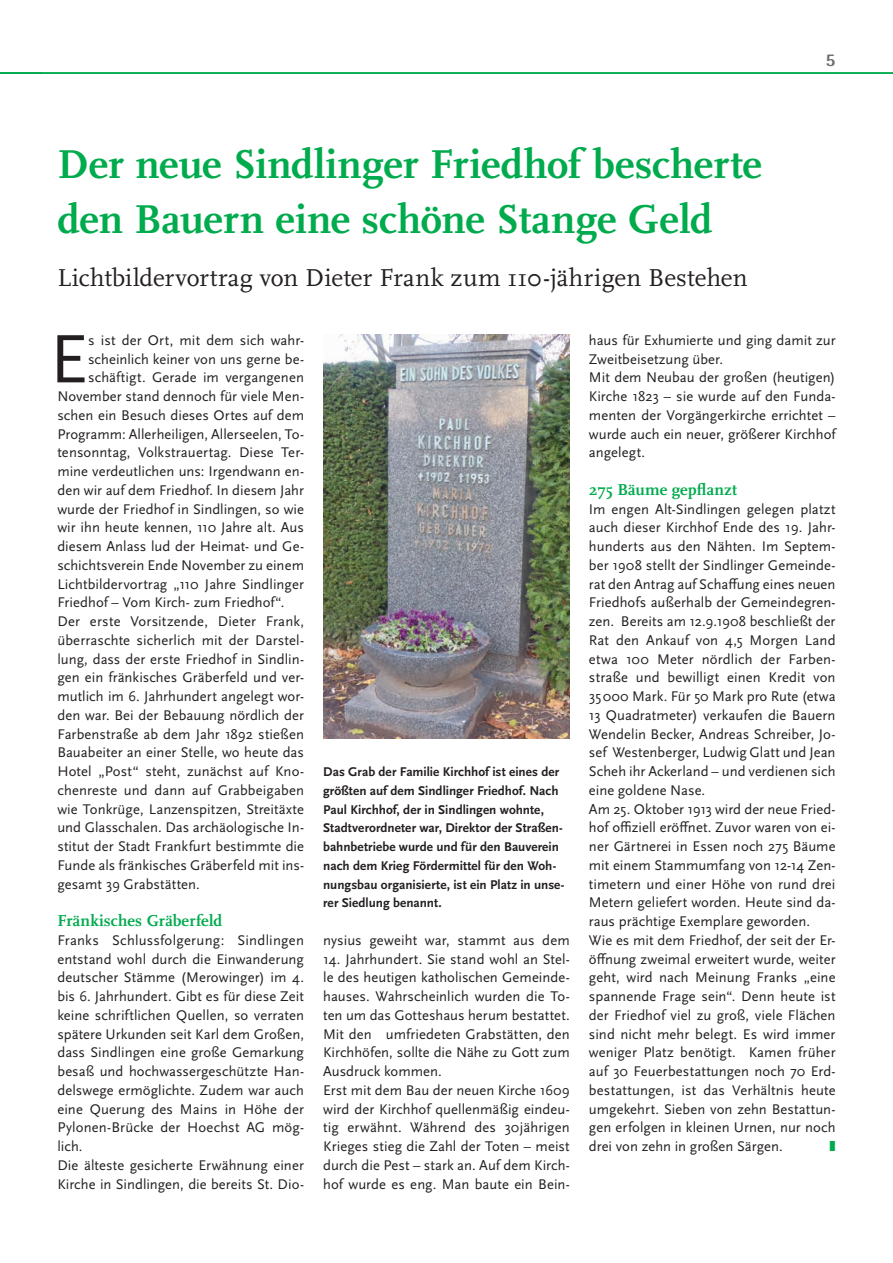
<style>
.page{position:relative;width:893px;height:1263px;background:#fff}
.page>*{position:absolute;margin:0;border:0;box-sizing:border-box;transform-origin:0 0}
.t1{font:71.4px "Scala Sans Pro";color:#231f20}
.t2{font:700 42px/55.5px "Scala Pro";color:#00ab4d}
.t3{font:25.5px "Scala Pro";letter-spacing:.005em;color:#231f20}
.t4{font:800 18px "Rotis Semi Sans Std";color:#6c6d70}
.t5{font:700 16.5px "Scala Pro";letter-spacing:.01em;color:#00ab4d}
.t6{font:14.7px/18.8px "Scala Sans Pro";letter-spacing:.005em;color:#231f20}
.t7{font:700 13.2px/18.8px "Scala Sans Pro";letter-spacing:.005em;color:#231f20}
</style>
<div class="page">
<img style="left:323px;top:334px;width:247px;height:405px">
<hr style="left:1px;top:72px;width:892px;height:2px;background:#00ab4d">
<h2 class="t2" style="left:57px;top:136px;width:706px">Der neue Sindlinger Friedhof bescherte den Bauern eine schöne Stange Geld</h2>
<h3 class="t3" style="left:57px;top:263px;width:692px">Lichtbildervortrag von Dieter Frank zum 110-jährigen Bestehen</h3>
<p class="t4" style="left:826px;top:48px;width:12px">5</p>
<h1 class="t1" style="left:50px;top:318px;width:40px">E</h1>
<p class="t6" style="left:88px;top:331px;width:217px">s ist der Ort, mit dem sich wahr-</p>
<p class="t6" style="left:88px;top:349px;width:217px">scheinlich keiner von uns gerne be-</p>
<p class="t6" style="left:88px;top:368px;width:217px">schäftigt. Gerade im vergangenen</p>
<p class="t6" style="left:57px;top:387px;width:248px">November stand dennoch für viele Men-</p>
<p class="t6" style="left:57px;top:406px;width:248px">schen ein Besuch dieses Ortes auf dem</p>
<p class="t6" style="left:57px;top:424px;width:248px">Programm: Allerheiligen, Allerseelen, To-</p>
<p class="t6" style="left:57px;top:443px;width:248px">tensonntag, Volkstrauertag. Diese Ter-</p>
<p class="t6" style="left:57px;top:462px;width:248px">mine verdeutlichen uns: Irgendwann en-</p>
<p class="t6" style="left:57px;top:481px;width:248px">den wir auf dem Friedhof. In diesem Jahr</p>
<p class="t6" style="left:57px;top:499px;width:248px">wurde der Friedhof in Sindlingen, so wie</p>
<p class="t6" style="left:57px;top:518px;width:248px">wir ihn heute kennen, 110 Jahre alt. Aus</p>
<p class="t6" style="left:57px;top:537px;width:248px">diesem Anlass lud der Heimat- und Ge-</p>
<p class="t6" style="left:57px;top:556px;width:248px">schichtsverein Ende November zu einem</p>
<p class="t6" style="left:57px;top:574px;width:248px">Lichtbildervortrag „110 Jahre Sindlinger</p>
<p class="t6" style="left:57px;top:593px;width:229px">Friedhof – Vom Kirch- zum Friedhof“.</p>
<p class="t6" style="left:57px;top:612px;width:248px">Der erste Vorsitzende, Dieter Frank,</p>
<p class="t6" style="left:57px;top:631px;width:248px">überraschte sicherlich mit der Darstel-</p>
<p class="t6" style="left:57px;top:649px;width:248px">lung, dass der erste Friedhof in Sindlin-</p>
<p class="t6" style="left:57px;top:668px;width:248px">gen ein fränkisches Gräberfeld und ver-</p>
<p class="t6" style="left:57px;top:687px;width:248px">mutlich im 6. Jahrhundert angelegt wor-</p>
<p class="t6" style="left:57px;top:706px;width:248px">den war. Bei der Bebauung nördlich der</p>
<p class="t6" style="left:57px;top:724px;width:248px">Farbenstraße ab dem Jahr 1892 stießen</p>
<p class="t6" style="left:57px;top:743px;width:248px">Bauabeiter an einer Stelle, wo heute das</p>
<p class="t6" style="left:57px;top:762px;width:248px">Hotel „Post“ steht, zunächst auf Kno-</p>
<p class="t6" style="left:57px;top:781px;width:248px">chenreste und dann auf Grabbeigaben</p>
<p class="t6" style="left:57px;top:799px;width:248px">wie Tonkrüge, Lanzenspitzen, Streitäxte</p>
<p class="t6" style="left:57px;top:818px;width:248px">und Glasschalen. Das archäologische In-</p>
<p class="t6" style="left:57px;top:837px;width:248px">stitut der Stadt Frankfurt bestimmte die</p>
<p class="t6" style="left:57px;top:856px;width:248px">Funde als fränkisches Gräberfeld mit ins-</p>
<p class="t6" style="left:57px;top:874px;width:144px">gesamt 39 Grabstätten.</p>
<p class="t5" style="left:57px;top:911px;width:166px">Fränkisches Gräberfeld</p>
<p class="t6" style="left:57px;top:931px;width:248px">Franks Schlussfolgerung: Sindlingen entstand wohl durch die Einwanderung deutscher Stämme (Merowinger) im 4. bis 6. Jahrhundert. Gibt es für diese Zeit keine schriftlichen Quellen, so verraten spätere Urkunden seit Karl dem Großen, dass Sindlingen eine große Gemarkung besaß und hochwassergeschützte Han&shy;delswege ermöglichte. Zudem war auch eine Querung des Mains in Höhe der Pylonen-Brücke der Hoechst AG mög&shy;lich.<br>Die älteste gesicherte Erwähnung einer Kirche in Sindlingen, die bereits St. Dio-</p>
<p class="t6" style="left:323px;top:931px;width:248px">nysius geweiht war, stammt aus dem</p>
<p class="t7" style="left:323px;top:763px;width:243px">Das Grab der Familie Kirchhof ist eines der größten auf dem Sindlinger Friedhof. Nach Paul Kirchhof, der in Sindlingen wohnte, Stadtverordneter war, Direktor der Straßen&shy;bahnbetriebe wurde und für den Bauverein nach dem Krieg Fördermittel für den Woh&shy;nungsbau organisierte, ist ein Platz in unse&shy;rer Siedlung benannt.</p>
<p class="t6" style="left:323px;top:949px;width:248px">14. Jahrhundert. Sie stand wohl an Stel&shy;le des heutigen katholischen Gemeinde&shy;hauses. Wahrscheinlich wurden die To&shy;ten um das Gotteshaus herum bestattet.<br>Mit den umfriedeten Grabstätten, den Kirchhöfen, sollte die Nähe zu Gott zum Ausdruck kommen.<br>Erst mit dem Bau der neuen Kirche 1609 wird der Kirchhof quellenmäßig eindeu&shy;tig erwähnt. Während des 30jährigen Krieges stieg die Zahl der Toten – meist durch die Pest – stark an. Auf dem Kirch&shy;hof wurde es eng. Man baute ein Bein-</p>
<p class="t6" style="left:589px;top:331px;width:248px">haus für Exhumierte und ging damit zur<br>Zweitbeisetzung über.<br>Mit dem Neubau der großen (heutigen)<br>Kirche 1823 – sie wurde auf den Funda&shy;menten der Vorgängerkirche errichtet – wurde auch ein neuer, größerer Kirchhof angelegt.</p>
<p class="t5" style="left:589px;top:480px;width:150px">275 Bäume gepflanzt</p>
<p class="t6" style="left:589px;top:499px;width:248px">Im engen Alt-Sindlingen gelegen platzt auch dieser Kirchhof Ende des 19. Jahr&shy;hunderts aus den Nähten. Im Septem&shy;ber 1908 stellt der Sindlinger Gemeinde&shy;rat den Antrag auf Schaffung eines neuen Friedhofs außerhalb der Gemeindegren&shy;zen. Bereits am 12.9.1908 beschließt der Rat den Ankauf von 4,5 Morgen Land etwa 100 Meter nördlich der Farben&shy;straße und bewilligt einen Kredit von 35000 Mark. Für 50 Mark pro Rute (etwa 13 Quadratmeter) verkaufen die Bauern Wendelin Becker, Andreas Schreiber, Jo&shy;sef Westenberger, Ludwig Glatt und Jean Scheh ihr Ackerland – und verdienen sich eine goldene Nase.<br>Am 25. Oktober 1913 wird der neue Fried&shy;hof offiziell eröffnet. Zuvor waren von ei&shy;ner Gärtnerei in Essen noch 275 Bäume mit einem Stammumfang von 12-14 Zen&shy;timetern und einer Höhe von rund drei Metern geliefert worden. Heute sind da&shy;raus prächtige Exemplare geworden.<br>Wie es mit dem Friedhof, der seit der Er&shy;öffnung zweimal erweitert wurde, weiter geht, wird nach Meinung Franks „eine spannende Frage sein“. Denn heute ist der Friedhof viel zu groß, viele Flächen sind nicht mehr belegt. Es wird immer weniger Platz benötigt. Kamen früher auf 30 Feuerbestattungen noch 70 Erd&shy;bestattungen, ist das Verhältnis heute umgekehrt. Sieben von zehn Bestattun&shy;gen erfolgen in kleinen Urnen, nur noch drei von zehn in großen Särgen.</p>
</div>
